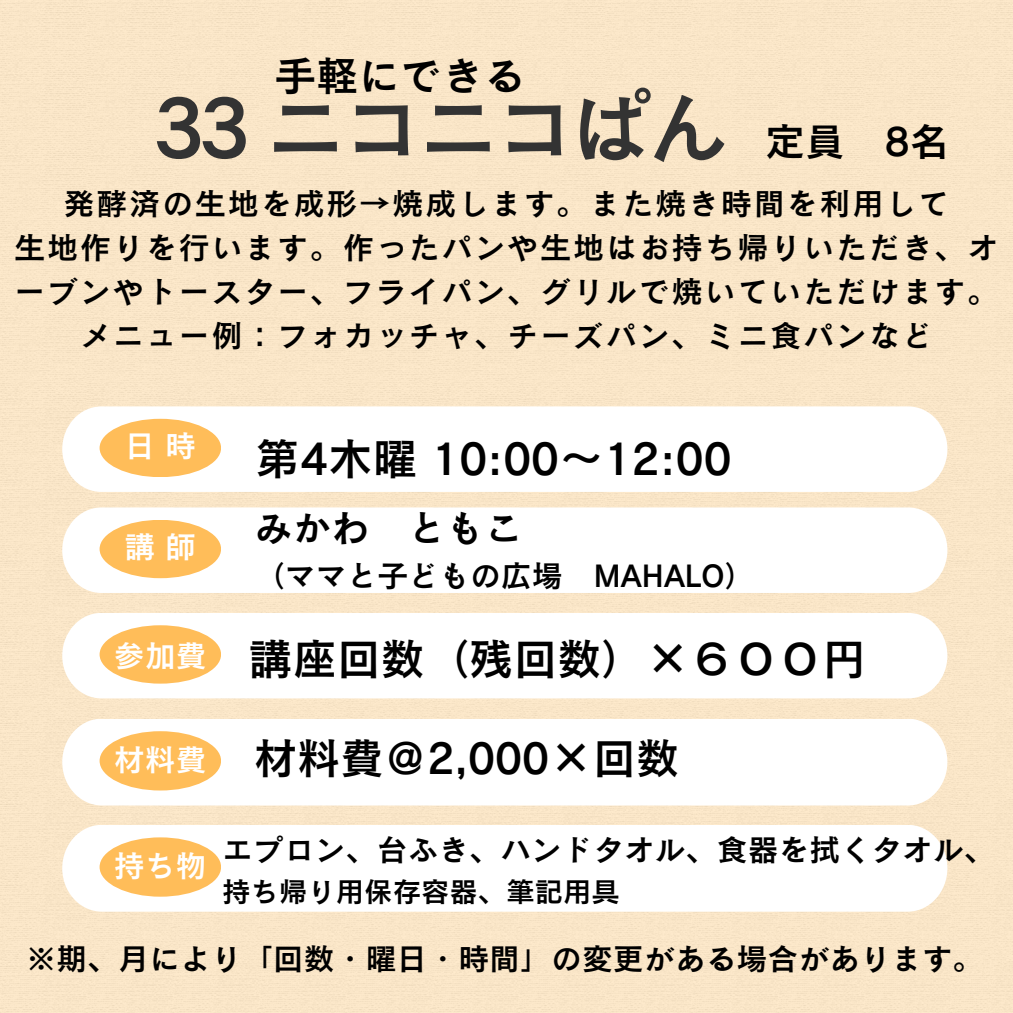
<style>
.page{position:relative;width:1013px;height:1013px;background:#fff}
.page>*{position:absolute;margin:0;border:0;box-sizing:border-box;transform-origin:0 0}
.t1{font:82px "Canva Cezanne Pro N DB";letter-spacing:-.07em;color:#333}
.t2{font:44.62px "Canva Cezanne Pro N DB";color:#000}
.t3{font:44.12px "Canva Cezanne Pro N DB";color:#000}
.t4{font:43.38px "Canva Cezanne Pro N DB";color:#000}
.t5{font:41.88px "Canva Cezanne Pro N DB";color:#000}
.t6{font:39.88px "Canva Cezanne Pro N DB";color:#000}
.t7{font:38.38px "Canva Cezanne Pro N DB";color:#000}
.t8{font:31.25px/44px "Canva Cezanne Pro N DB";letter-spacing:.05em;color:#000;text-align:center}
.t9{font:30.88px "Canva Cezanne Pro N DB";color:#000}
.t10{font:30.88px "Canva Cezanne Pro N DB";color:#fff}
.t11{font:28.38px "Canva Cezanne Pro N DB";color:#000}
</style>
<div class="page">
<div style="left:100px;top:419px;width:121px;height:58px;background:#ffbd59;border-radius:50%"></div>
<div style="left:100px;top:520px;width:121px;height:58px;background:#ffbd59;border-radius:50%"></div>
<div style="left:100px;top:625px;width:121px;height:58px;background:#ffbd59;border-radius:50%"></div>
<div style="left:100px;top:731px;width:121px;height:59px;background:#ffbd59;border-radius:50%"></div>
<div style="left:100px;top:837px;width:121px;height:59px;background:#ffbd59;border-radius:50%"></div>
<p class="t5" style="left:274px;top:55px;width:253px">手軽にできる</p>
<p class="t1" style="left:153px;top:85px;width:577px">33 ニコニコぱん</p>
<p class="t6" style="left:765px;top:120px;width:186px">定員 8名</p>
<p class="t8" style="left:63px;top:181px;width:887px">発酵済の生地を成形→焼成します。また焼き時間を利用して</p>
<p class="t8" style="left:14px;top:225px;width:986px">生地作りを行います。作ったパンや生地はお持ち帰りいただき、オーブンやトースター、フライパン、グリルで焼いていただけます。メニュー例：フォカッチャ、チーズパン、ミニ食パンなど</p>
<p class="t10" style="left:125px;top:430px;width:73px">日 時</p>
<p class="t10" style="left:125px;top:530px;width:73px">講師</p>
<p class="t10" style="left:114px;top:640px;width:94px">参加費</p>
<p class="t2" style="left:256px;top:435px;width:477px">第4木曜 10:00～ 12:00</p>
<p class="t7" style="left:254px;top:508px;width:270px">みかわ ともこ</p>
<p class="t9" style="left:254px;top:559px;width:503px">（ママと子どもの広場 MAHALO）</p>
<p class="t3" style="left:248px;top:636px;width:619px">講座回数（残回数）×６００円</p>
<p class="t10" style="left:114px;top:744px;width:94px">材料費</p>
<p class="t4" style="left:254px;top:736px;width:427px">材料費＠2,000×回数</p>
<p class="t10" style="left:114px;top:850px;width:94px">持ち物</p>
<p class="t9" style="left:222px;top:834px;width:774px">エプロン、台ふき、ハンドタオル、食器を拭くタオル、</p>
<p class="t11" style="left:222px;top:876px;width:399px">持ち帰り用保存容器、筆記用具</p>
<p class="t9" style="left:26px;top:942px;width:959px">※期、月により「回数・曜日・時間」の変更がある場合があります。</p>
</div>
